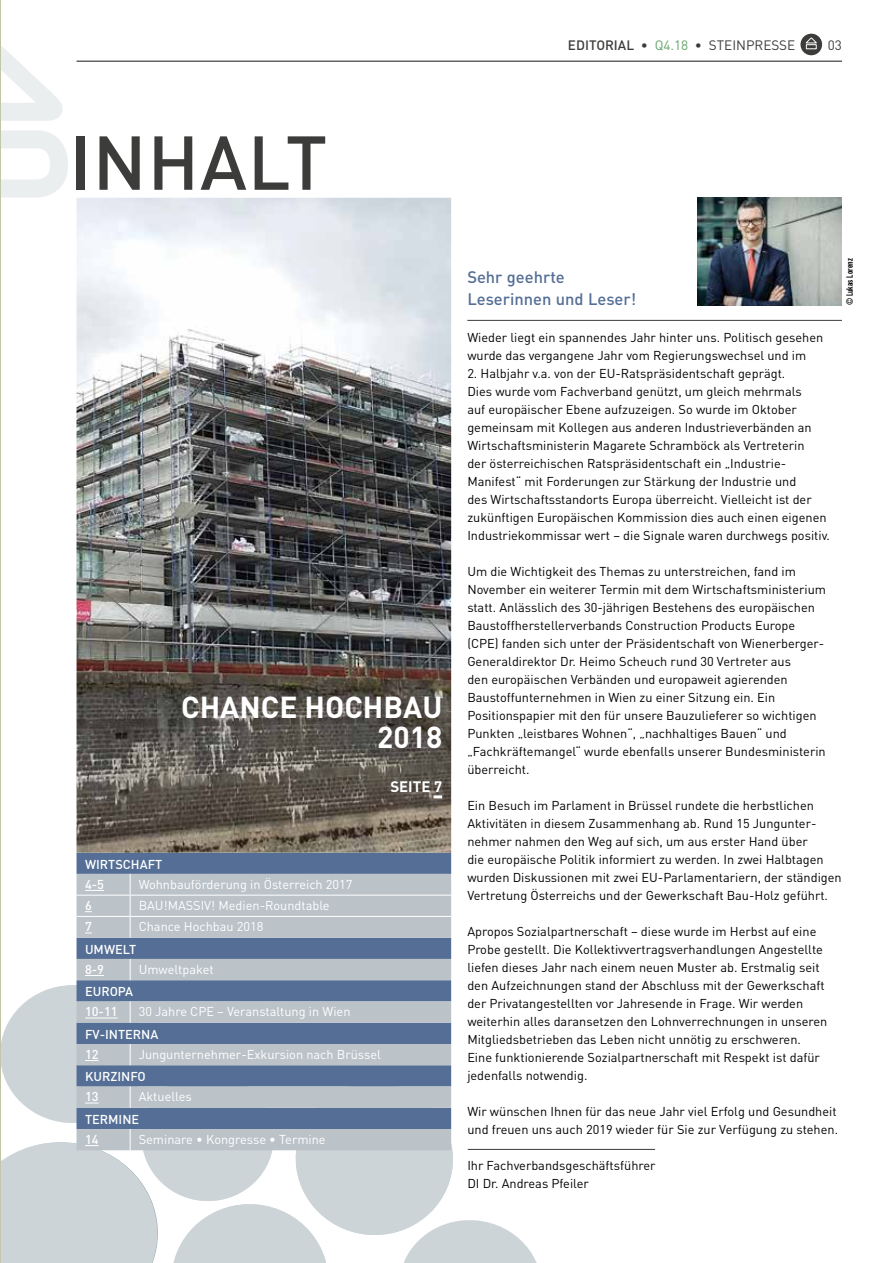
<style>
.page{position:relative;width:893px;height:1263px;background:#fff}
.page>*{position:absolute;margin:0;border:0;box-sizing:border-box;transform-origin:0 0}
.t1{font:500 75px "DIN";letter-spacing:.01em;color:#3c3c3b}
.t2{font:700 30px/30px "DIN";color:#fff;text-align:right}
.t3{font:500 16.5px/22.5px "DIN";color:#546e95}
.t4{font:700 15px "DIN";color:#fff}
.t5{font:13.5px "DIN";color:#3c3c3b}
.t6{font:12.75px/18px "DIN";color:#000}
.t7{font:12.75px "DIN";color:#fff}
.t8{font:500 12.75px/20.1px "DIN";color:#fff}
.t9{font:9px "DIN Engschrift";letter-spacing:.005em;color:#000}
.s1{font-weight:500}
.s2{color:#66a56b}
</style>
<div class="page">
<svg style="left:158px;top:1070px;width:386px;height:193px;fill:#cdd4d8"></svg>
<svg style="left:1px;top:46px;width:67px;height:152px"></svg>
<hr style="left:0;top:0;width:1px;height:1263px;background:#c1c7a6">
<hr style="left:77px;top:61px;width:765px;height:1px;background:#3c3c3b">
<div style="left:800px;top:34px;width:22px;height:21px;background:#3c3c3b;border-radius:50%"></div>
<svg style="left:805px;top:37px;width:12px;height:13px"></svg>
<hr style="left:468px;top:1149px;width:187px;height:1px;background:#3c3c3b">
<hr style="left:467px;top:320px;width:375px;height:1px;background:#3c3c3b">
<div style="left:77px;top:853px;width:374px;height:21px;background:#546e95"></div>
<svg style="left:77px;top:874px;width:374px;height:276px;background:#95a3b5"></svg>
<hr style="left:77px;top:895px;width:53px;height:1px;background:#fff">
<hr style="left:130px;top:895px;width:321px;height:1px;background:#fff">
<svg style="left:130px;top:874px;width:1px;height:64px"></svg>
<hr style="left:77px;top:916px;width:53px;height:1px;background:#fff">
<hr style="left:130px;top:916px;width:321px;height:1px;background:#fff">
<svg style="left:85px;top:890px;width:19px;height:1px"></svg>
<svg style="left:1px;top:959px;width:157px;height:304px;background:#bfc8d1"></svg>
<img style="left:698px;top:198px;width:144px;height:107px">
<img style="left:77px;top:198px;width:374px;height:655px">
<svg style="left:433px;top:795px;width:9px;height:3px"></svg>
<p class="t5" style="left:568px;top:37px;width:229px"><span class="s1">EDITORIAL</span> • <span class="s2">Q4.18</span> • STEINPRESSE</p>
<p class="t5" style="left:828px;top:37px;width:16px">03</p>
<h1 class="t1" style="left:70px;top:115px;width:259px">INHALT</h1>
<h2 class="t2" style="left:181px;top:691px;width:263px">CHANCE HOCHBAU<br>2018</h2>
<p class="t4" style="left:390px;top:777px;width:53px">SEITE 7</p>
<p class="t4" style="left:376px;top:703px;width:61px">SEITE 10</p>
<p class="t8" style="left:85px;top:853px;width:79px">WIRTSCHAFT<br>4-5</p>
<p class="t7" style="left:139px;top:876px;width:215px">Wohnbauförderung in Österreich 2017</p>
<p class="t8" style="left:85px;top:895px;width:8px">6</p>
<p class="t7" style="left:139px;top:897px;width:192px">BAU!MASSIV! Medien-Roundtable</p>
<p class="t8" style="left:85px;top:916px;width:8px">7</p>
<p class="t7" style="left:139px;top:918px;width:126px">Chance Hochbau 2018</p>
<p class="t8" style="left:85px;top:938px;width:53px">UMWELT<br>8-9</p>
<p class="t7" style="left:139px;top:961px;width:77px">Umweltpaket</p>
<p class="t8" style="left:85px;top:981px;width:50px">EUROPA<br>10-11</p>
<p class="t7" style="left:139px;top:1003px;width:213px">30 Jahre CPE – Veranstaltung in Wien</p>
<p class="t8" style="left:85px;top:1023px;width:75px">FV-INTERNA<br>12</p>
<p class="t7" style="left:139px;top:1046px;width:244px">Jungunternehmer-Exkursion nach Brüssel</p>
<p class="t8" style="left:85px;top:1066px;width:62px">KURZINFO<br>13</p>
<p class="t7" style="left:139px;top:1088px;width:55px">Aktuelles</p>
<p class="t8" style="left:85px;top:1108px;width:56px">TERMINE<br>14</p>
<p class="t7" style="left:139px;top:1131px;width:189px">Seminare • Kongresse • Termine</p>
<p class="t9" style="left:844px;top:305px;width:48px;rotate:-90deg">© Lukas Lorenz</p>
<p class="t3" style="left:467px;top:265px;width:170px">Sehr geehrte<br>Leserinnen und Leser!</p>
<p class="t6" style="left:467px;top:328px;width:357px">Wieder liegt ein spannendes Jahr hinter uns. Politisch gesehen wurde das vergangene Jahr vom Regierungswechsel und im</p>
<p class="t6" style="left:467px;top:364px;width:364px">2. Halbjahr v.a. von der EU-Ratspräsidentschaft geprägt.<br>Dies wurde vom Fachverband genützt, um gleich mehrmals<br>auf europäischer Ebene aufzuzeigen. So wurde im Oktober gemeinsam mit Kollegen aus anderen Industrieverbänden an Wirtschaftsministerin Magarete Schramböck als Vertreterin<br>der österreichischen Ratspräsidentschaft ein „Industrie-Manifest“ mit Forderungen zur Stärkung der Industrie und<br>des Wirtschaftsstandorts Europa überreicht. Vielleicht ist der zukünftigen Europäischen Kommission dies auch einen eigenen Industriekommissar wert – die Signale waren durchwegs positiv.</p>
<p class="t6" style="left:467px;top:562px;width:360px">Um die Wichtigkeit des Themas zu unterstreichen, fand im November ein weiterer Termin mit dem Wirtschaftsministerium statt. Anlässlich des 30-jährigen Bestehens des europäischen Baustoffherstellerverbands Construction Products Europe (CPE) fanden sich unter der Präsidentschaft von Wienerberger-Generaldirektor Dr. Heimo Scheuch rund 30 Vertreter aus<br>den europäischen Verbänden und europaweit agierenden Baustoffunternehmen in Wien zu einer Sitzung ein. Ein Positionspapier mit den für unsere Bauzulieferer so wichtigen Punkten „leistbares Wohnen“, „nachhaltiges Bauen“ und „Fachkräftemangel“ wurde ebenfalls unserer Bundesministerin überreicht.</p>
<p class="t6" style="left:467px;top:796px;width:376px">Ein Besuch im Parlament in Brüssel rundete die herbstlichen Aktivitäten in diesem Zusammenhang ab. Rund 15 Jungunter&shy;nehmer nahmen den Weg auf sich, um aus erster Hand über<br>die europäische Politik informiert zu werden. In zwei Halbtagen wurden Diskussionen mit zwei EU-Parlamentariern, der ständigen Vertretung Österreichs und der Gewerkschaft Bau-Holz geführt.</p>
<p class="t6" style="left:467px;top:922px;width:361px">Apropos Sozialpartnerschaft – diese wurde im Herbst auf eine Probe gestellt. Die Kollektivvertragsverhandlungen Angestellte liefen dieses Jahr nach einem neuen Muster ab. Erstmalig seit den Aufzeichnungen stand der Abschluss mit der Gewerkschaft der Privatangestellten vor Jahresende in Frage. Wir werden weiterhin alles daransetzen den Lohnverrechnungen in unseren Mitgliedsbetrieben das Leben nicht unnötig zu erschweren.<br>Eine funktionierende Sozialpartnerschaft mit Respekt ist dafür jedenfalls notwendig.</p>
<p class="t6" style="left:467px;top:1102px;width:372px">Wir wünschen Ihnen für das neue Jahr viel Erfolg und Gesundheit und freuen uns auch 2019 wieder für Sie zur Verfügung zu stehen.</p>
<p class="t6" style="left:467px;top:1156px;width:190px">Ihr Fachverbandsgeschäftsführer<br>DI Dr. Andreas Pfeiler</p>
</div>
